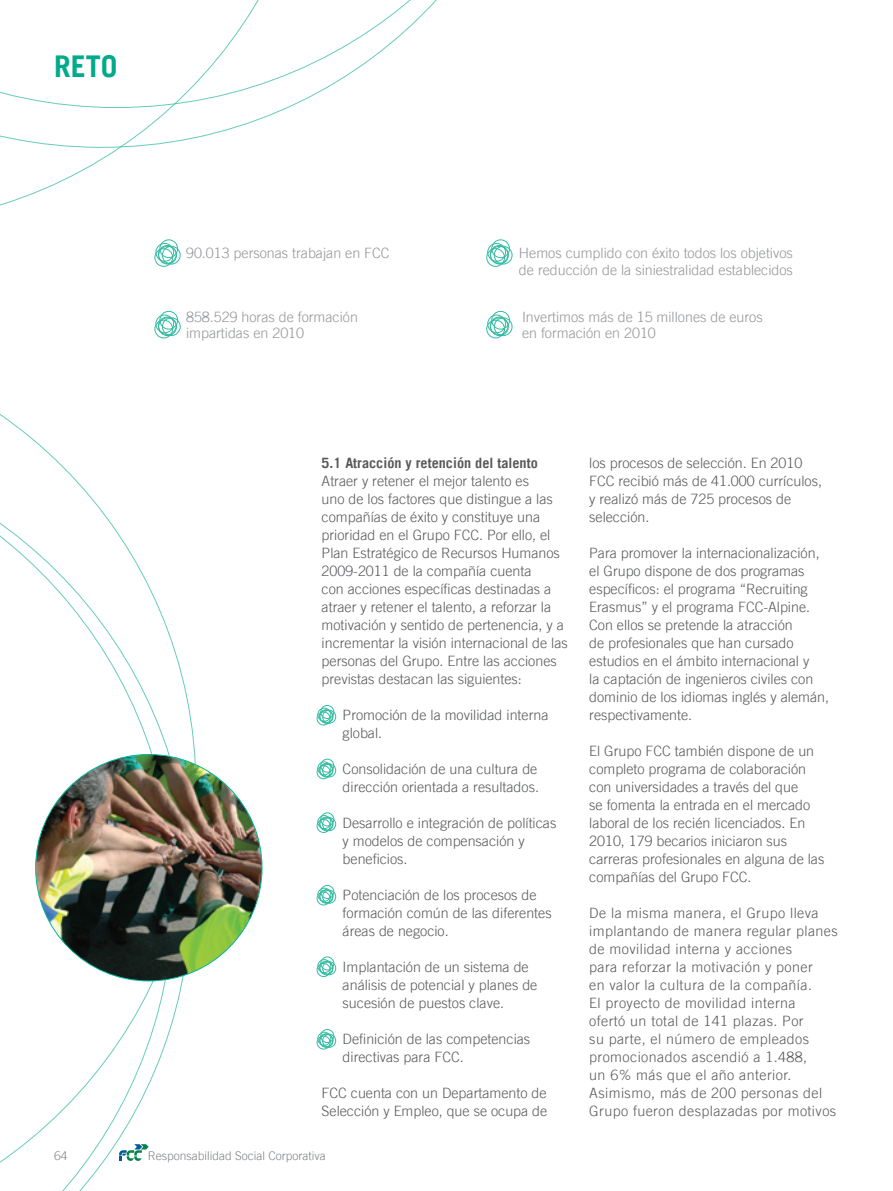
<style>
.page{position:relative;width:893px;height:1191px;background:#fff}
.page>*{position:absolute;margin:0;border:0;box-sizing:border-box;transform-origin:0 0}
.t1{font:700 30px "Trade Gothic LT";color:#00aa8b}
.t2{font:300 14.25px/18px "Trade Gothic LT";color:#57585a}
.t3{font:300 14.25px/18px "Trade Gothic LT";letter-spacing:.03em;color:#57585a}
.t4{font:300 14.25px/16.5px "Trade Gothic LT";color:#939598}
.t5{font:700 14.25px "Trade Gothic LT";color:#57585a}
.t6{font:300 12px "Trade Gothic LT";color:#808285}
</style>
<div class="page">
<svg style="left:320px;top:0;width:117px;height:92px"></svg>
<svg style="left:0;top:0;width:320px;height:206px"></svg>
<svg style="left:0;top:333px;width:196px;height:858px"></svg>
<div style="left:158px;top:245px;width:18px;height:18px;border:1px solid #00aa8b;border-radius:50%"></div>
<div style="left:158px;top:246px;width:19px;height:18px;border:1px solid #00aa8b;border-radius:50%"></div>
<div style="left:156px;top:243px;width:18px;height:18px;border:1px solid #00aa8b;border-radius:50%"></div>
<div style="left:155px;top:248px;width:18px;height:19px;border:1px solid #00aa8b;border-radius:50%"></div>
<div style="left:162px;top:246px;width:18px;height:18px;border:1px solid #00aa8b;border-radius:50%"></div>
<div style="left:160px;top:240px;width:18px;height:18px;border:1px solid #00aa8b;border-radius:50%"></div>
<div style="left:490px;top:245px;width:18px;height:18px;border:1px solid #00aa8b;border-radius:50%"></div>
<div style="left:490px;top:246px;width:18px;height:18px;border:1px solid #00aa8b;border-radius:50%"></div>
<div style="left:487px;top:243px;width:19px;height:18px;border:1px solid #00aa8b;border-radius:50%"></div>
<div style="left:486px;top:248px;width:19px;height:19px;border:1px solid #00aa8b;border-radius:50%"></div>
<div style="left:494px;top:246px;width:18px;height:18px;border:1px solid #00aa8b;border-radius:50%"></div>
<div style="left:491px;top:240px;width:19px;height:18px;border:1px solid #00aa8b;border-radius:50%"></div>
<div style="left:158px;top:317px;width:18px;height:18px;border:1px solid #00aa8b;border-radius:50%"></div>
<div style="left:158px;top:317px;width:19px;height:19px;border:1px solid #00aa8b;border-radius:50%"></div>
<div style="left:156px;top:315px;width:18px;height:18px;border:1px solid #00aa8b;border-radius:50%"></div>
<div style="left:155px;top:320px;width:18px;height:18px;border:1px solid #00aa8b;border-radius:50%"></div>
<div style="left:162px;top:317px;width:18px;height:19px;border:1px solid #00aa8b;border-radius:50%"></div>
<div style="left:160px;top:311px;width:18px;height:18px;border:1px solid #00aa8b;border-radius:50%"></div>
<div style="left:490px;top:317px;width:18px;height:18px;border:1px solid #00aa8b;border-radius:50%"></div>
<div style="left:490px;top:317px;width:18px;height:19px;border:1px solid #00aa8b;border-radius:50%"></div>
<div style="left:487px;top:315px;width:19px;height:18px;border:1px solid #00aa8b;border-radius:50%"></div>
<div style="left:486px;top:320px;width:19px;height:18px;border:1px solid #00aa8b;border-radius:50%"></div>
<div style="left:494px;top:317px;width:18px;height:19px;border:1px solid #00aa8b;border-radius:50%"></div>
<div style="left:491px;top:311px;width:19px;height:18px;border:1px solid #00aa8b;border-radius:50%"></div>
<img style="left:36px;top:754px;width:226px;height:227px;border-radius:113px">
<div style="left:319px;top:709px;width:14px;height:14px;border:1px solid #00aa8b;border-radius:50%"></div>
<div style="left:320px;top:710px;width:13px;height:13px;border:1px solid #00aa8b;border-radius:50%"></div>
<div style="left:318px;top:708px;width:13px;height:13px;border:1px solid #00aa8b;border-radius:50%"></div>
<div style="left:317px;top:712px;width:13px;height:13px;border:1px solid #00aa8b;border-radius:50%"></div>
<div style="left:322px;top:710px;width:14px;height:13px;border:1px solid #00aa8b;border-radius:50%"></div>
<div style="left:321px;top:705px;width:13px;height:13px;border:1px solid #00aa8b;border-radius:50%"></div>
<div style="left:319px;top:763px;width:14px;height:13px;border:1px solid #00aa8b;border-radius:50%"></div>
<div style="left:320px;top:763px;width:13px;height:14px;border:1px solid #00aa8b;border-radius:50%"></div>
<div style="left:318px;top:761px;width:13px;height:14px;border:1px solid #00aa8b;border-radius:50%"></div>
<div style="left:317px;top:765px;width:13px;height:14px;border:1px solid #00aa8b;border-radius:50%"></div>
<div style="left:322px;top:763px;width:14px;height:14px;border:1px solid #00aa8b;border-radius:50%"></div>
<div style="left:321px;top:759px;width:13px;height:13px;border:1px solid #00aa8b;border-radius:50%"></div>
<div style="left:319px;top:817px;width:14px;height:13px;border:1px solid #00aa8b;border-radius:50%"></div>
<div style="left:320px;top:817px;width:13px;height:14px;border:1px solid #00aa8b;border-radius:50%"></div>
<div style="left:318px;top:815px;width:13px;height:14px;border:1px solid #00aa8b;border-radius:50%"></div>
<div style="left:317px;top:819px;width:13px;height:13px;border:1px solid #00aa8b;border-radius:50%"></div>
<div style="left:322px;top:817px;width:14px;height:14px;border:1px solid #00aa8b;border-radius:50%"></div>
<div style="left:321px;top:812px;width:13px;height:14px;border:1px solid #00aa8b;border-radius:50%"></div>
<div style="left:319px;top:889px;width:14px;height:14px;border:1px solid #00aa8b;border-radius:50%"></div>
<div style="left:320px;top:890px;width:13px;height:13px;border:1px solid #00aa8b;border-radius:50%"></div>
<div style="left:318px;top:888px;width:13px;height:13px;border:1px solid #00aa8b;border-radius:50%"></div>
<div style="left:317px;top:891px;width:13px;height:14px;border:1px solid #00aa8b;border-radius:50%"></div>
<div style="left:322px;top:890px;width:14px;height:13px;border:1px solid #00aa8b;border-radius:50%"></div>
<div style="left:321px;top:885px;width:13px;height:13px;border:1px solid #00aa8b;border-radius:50%"></div>
<div style="left:319px;top:961px;width:14px;height:13px;border:1px solid #00aa8b;border-radius:50%"></div>
<div style="left:320px;top:961px;width:13px;height:14px;border:1px solid #00aa8b;border-radius:50%"></div>
<div style="left:318px;top:959px;width:13px;height:14px;border:1px solid #00aa8b;border-radius:50%"></div>
<div style="left:317px;top:963px;width:13px;height:13px;border:1px solid #00aa8b;border-radius:50%"></div>
<div style="left:322px;top:961px;width:14px;height:14px;border:1px solid #00aa8b;border-radius:50%"></div>
<div style="left:321px;top:956px;width:13px;height:14px;border:1px solid #00aa8b;border-radius:50%"></div>
<div style="left:319px;top:1033px;width:14px;height:14px;border:1px solid #00aa8b;border-radius:50%"></div>
<div style="left:320px;top:1034px;width:13px;height:13px;border:1px solid #00aa8b;border-radius:50%"></div>
<div style="left:318px;top:1032px;width:13px;height:13px;border:1px solid #00aa8b;border-radius:50%"></div>
<div style="left:317px;top:1035px;width:13px;height:14px;border:1px solid #00aa8b;border-radius:50%"></div>
<div style="left:322px;top:1034px;width:14px;height:13px;border:1px solid #00aa8b;border-radius:50%"></div>
<div style="left:321px;top:1029px;width:13px;height:13px;border:1px solid #00aa8b;border-radius:50%"></div>
<h1 class="t1" style="left:54px;top:47px;width:65px">RETO</h1>
<p class="t4" style="left:186px;top:245px;width:205px">90.013 personas trabajan en FCC</p>
<p class="t4" style="left:186px;top:308px;width:173px">858.529 horas de formación impartidas en 2010</p>
<p class="t4" style="left:519px;top:245px;width:275px">Hemos cumplido con éxito todos los objetivos de reducción de la siniestralidad establecidos</p>
<p class="t4" style="left:522px;top:308px;width:242px">Invertimos más de 15 millones de euros en formación en 2010</p>
<p class="t5" style="left:322px;top:454px;width:218px">5.1 Atracción y retención del talento</p>
<p class="t2" style="left:322px;top:472px;width:248px">Atraer y retener el mejor talento es<br>uno de los factores que distingue a las compañías de éxito y constituye una prioridad en el Grupo FCC. Por ello, el Plan Estratégico de Recursos Humanos 2009-2011 de la compañía cuenta<br>con acciones específicas destinadas a atraer y retener el talento, a reforzar la motivación y sentido de pertenencia, y a incrementar la visión internacional de las personas del Grupo. Entre las acciones previstas destacan las siguientes:</p>
<p class="t2" style="left:343px;top:706px;width:207px">Promoción de la movilidad interna global.</p>
<p class="t2" style="left:343px;top:760px;width:198px">Consolidación de una cultura de dirección orientada a resultados.</p>
<p class="t2" style="left:343px;top:814px;width:215px">Desarrollo e integración de políticas y modelos de compensación y beneficios.</p>
<p class="t2" style="left:343px;top:886px;width:211px">Potenciación de los procesos de formación común de las diferentes áreas de negocio.</p>
<p class="t2" style="left:343px;top:958px;width:196px">Implantación de un sistema de análisis de potencial y planes de sucesión de puestos clave.</p>
<p class="t2" style="left:343px;top:1030px;width:189px">Definición de las competencias directivas para FCC.</p>
<p class="t2" style="left:322px;top:1084px;width:227px">FCC cuenta con un Departamento de<br>Selección y Empleo, que se ocupa de</p>
<p class="t2" style="left:589px;top:454px;width:234px">los procesos de selección. En 2010<br>FCC recibió más de 41.000 currículos, y realizó más de 725 procesos de selección.</p>
<p class="t2" style="left:589px;top:544px;width:241px">Para promover la internacionalización, el Grupo dispone de dos programas específicos: el programa “Recruiting Erasmus” y el programa FCC-Alpine.<br>Con ellos se pretende la atracción<br>de profesionales que han cursado estudios en el ámbito internacional y<br>la captación de ingenieros civiles con dominio de los idiomas inglés y alemán, respectivamente.</p>
<p class="t2" style="left:589px;top:742px;width:237px">El Grupo FCC también dispone de un completo programa de colaboración con universidades a través del que<br>se fomenta la entrada en el mercado laboral de los recién licenciados. En 2010, 179 becarios iniciaron sus carreras profesionales en alguna de las compañías del Grupo FCC.</p>
<p class="t3" style="left:589px;top:904px;width:250px">De la misma manera, el Grupo lleva implantando de manera regular planes de movilidad interna y acciones<br>para reforzar la motivación y poner<br>en valor la cultura de la compañía.<br>El proyecto de movilidad interna<br>ofertó un total de 141 plazas. Por<br>su parte, el número de empleados promocionados ascendió a 1.488,<br>un 6% más que el año anterior.<br>Asimismo, más de 200 personas del Grupo fueron desplazadas por motivos</p>
<p class="t6" style="left:54px;top:1148px;width:15px">64</p>
<p class="t6" style="left:148px;top:1148px;width:180px">Responsabilidad Social Corporativa</p>
</div>
